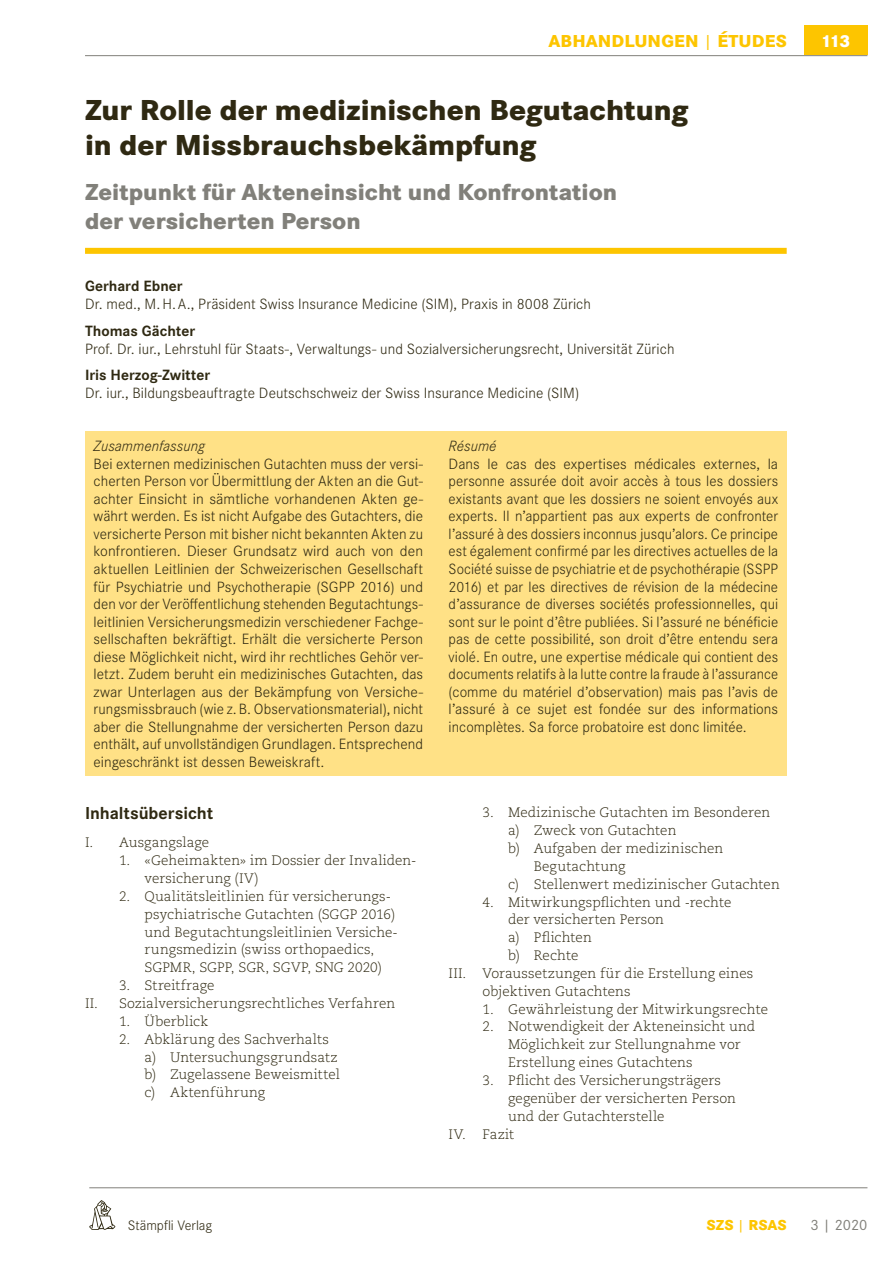
<style>
.page{position:relative;width:893px;height:1263px;background:#fff}
.page>*{position:absolute;margin:0;border:0;box-sizing:border-box;transform-origin:0 0}
.t1{font:800 30px/34.5px "Corporate S";color:#2f2912}
.t2{font:800 24px/28.5px "Corporate S";color:#81807a}
.t3{font:800 18px "Corporate S";letter-spacing:.005em;color:#fdc500}
.t4{font:700 18px "Corporate S";letter-spacing:-.005em;color:#2f2912}
.t5{font:800 18px "Corporate S";color:#fff}
.t6{font:300 15.45px/17.5px "Corporate S";letter-spacing:.005em;color:#2f2912;text-align:justify}
.t7{font:700 15.45px "Corporate S";color:#2f2912}
.t8{font:italic 300 15.45px "Corporate S";letter-spacing:.005em;color:#2f2912}
.t9{font:15.45px "Corporate S";color:#81807a}
.t10{font:800 15px "Corporate S";letter-spacing:.005em;color:#fdc500}
.t11{font:300 14.25px "Corporate S";color:#2f2912}
.t12{font:300 13.65px/17.9px "Caecilia LT Std";letter-spacing:.01em;color:#2f2912}
.s1{font-weight:400}
</style>
<div class="page">
<div style="left:85px;top:432px;width:702px;height:344px;background:#ffe186"></div>
<div style="left:85px;top:248px;width:702px;height:6px;background:#fdc500"></div>
<div style="left:804px;top:26px;width:63px;height:29px;background:#fdc500"></div>
<hr style="left:85px;top:55px;width:782px;height:1px;background:#81807a">
<hr style="left:89px;top:1187px;width:778px;height:1px;background:#81807a">
<svg style="left:89px;top:1200px;width:26px;height:30px"></svg>
<p class="t3" style="left:548px;top:30px;width:240px">ABHANDLUNGEN <span class="s1">|</span> ÉTUDES</p>
<h1 class="t1" style="left:85px;top:94px;width:605px">Zur Rolle der medizinischen Begutachtung in der Missbrauchsbekämpfung</h1>
<h2 class="t2" style="left:85px;top:179px;width:534px">Zeitpunkt für Akteneinsicht und Konfrontation der versicherten Person</h2>
<p class="t7" style="left:85px;top:276px;width:99px">Gerhard Ebner</p>
<p class="t6" style="left:85px;top:295px;width:507px">Dr. med., M. H. A., Präsident Swiss Insurance Medicine (SIM), Praxis in 8008 Zürich</p>
<p class="t7" style="left:85px;top:320px;width:112px">Thomas Gächter</p>
<p class="t6" style="left:85px;top:339px;width:591px">Prof. Dr. iur., Lehrstuhl für Staats-, Verwaltungs- und Sozialversicherungsrecht, Universität Zürich</p>
<p class="t7" style="left:85px;top:365px;width:127px">Iris Herzog-Zwitter</p>
<p class="t6" style="left:85px;top:384px;width:496px">Dr. iur., Bildungsbeauftragte Deutschschweiz der Swiss Insurance Medicine (SIM)</p>
<p class="t8" style="left:94px;top:437px;width:113px">Zusammenfassung</p>
<p class="t6" style="left:94px;top:454px;width:331px">Bei externen medizinischen Gutachten muss der versi&shy;cherten Person vor Übermittlung der Akten an die Gut&shy;achter Einsicht in sämtliche vorhandenen Akten ge&shy;währt werden. Es ist nicht Aufgabe des Gutachters, die versicherte Person mit bisher nicht bekannten Akten zu konfrontieren. Dieser Grundsatz wird auch von den aktuellen Leitlinien der Schweizerischen Gesellschaft für Psychiatrie und Psychotherapie (SGPP 2016) und den vor der Veröffentlichung stehenden Begutachtungs&shy;leitlinien Versicherungsmedizin verschiedener Fachge&shy;sellschaften bekräftigt. Erhält die versicherte Person diese Möglichkeit nicht, wird ihr rechtliches Gehör ver&shy;letzt. Zudem beruht ein medizinisches Gutachten, das zwar Unterlagen aus der Bekämpfung von Versiche&shy;rungsmissbrauch (wie z. B. Observationsmaterial), nicht aber die Stellungnahme der versicherten Person dazu enthält, auf unvollständigen Grundlagen. Entsprechend eingeschränkt ist dessen Beweiskraft.</p>
<p class="t4" style="left:85px;top:800px;width:130px">Inhaltsübersicht</p>
<p class="t12" style="left:85px;top:834px;width:126px">I. Ausgangslage</p>
<p class="t12" style="left:145px;top:852px;width:273px;text-indent:-26px">1. «Geheimakten» im Dossier der Invaliden&shy;versicherung (IV)</p>
<p class="t12" style="left:145px;top:887px;width:255px;text-indent:-26px">2. Qualitätsleitlinien für versicherungs&shy;psychiatrische Gutachten (SGGP 2016) und Begutachtungsleitlinien Versiche&shy;rungsmedizin (swiss orthopaedics, SGPMR, SGPP, SGR, SGVP, SNG 2020)</p>
<p class="t12" style="left:85px;top:977px;width:312px;text-indent:34px">3. Streitfrage<br>II. Sozialversicherungsrechtliches Verfahren</p>
<p class="t12" style="left:119px;top:1012px;width:91px">1. Überblick</p>
<p class="t12" style="left:145px;top:1030px;width:197px;text-indent:-26px">2. Abklärung des Sachverhalts a) Untersuchungsgrundsatz b) Zugelassene Beweismittel c) Aktenführung</p>
<p class="t8" style="left:449px;top:437px;width:50px">Résumé</p>
<p class="t6" style="left:449px;top:454px;width:331px">Dans le cas des expertises médicales externes, la personne assurée doit avoir accès à tous les dossiers existants avant que les dossiers ne soient envoyés aux experts. Il n’appartient pas aux experts de confronter l’assuré à des dossiers inconnus jusqu’alors. Ce principe est également confirmé par les directives actuelles de la Société suisse de psychiatrie et de psychothérapie (SSPP 2016) et par les directives de révision de la médecine d’assurance de diverses sociétés professionnelles, qui sont sur le point d’être publiées. Si l’assuré ne bénéficie pas de cette possibilité, son droit d’être entendu sera violé. En outre, une expertise médicale qui contient des documents relatifs à la lutte contre la fraude à l’assurance (comme du matériel d’observation) mais pas l’avis de l’assuré à ce sujet est fondée sur des informations incomplètes. Sa force probatoire est donc limitée.</p>
<p class="t12" style="left:483px;top:804px;width:289px">3. Medizinische Gutachten im Besonderen</p>
<p class="t12" style="left:508px;top:822px;width:170px">a) Zweck von Gutachten</p>
<p class="t12" style="left:508px;top:840px;width:217px">b) Aufgaben der medizinischen</p>
<p class="t12" style="left:534px;top:857px;width:93px">Begutachtung</p>
<p class="t12" style="left:508px;top:875px;width:273px">c) Stellenwert medizinischer Gutachten</p>
<p class="t12" style="left:483px;top:893px;width:250px">4. Mitwirkungspflichten und -rechte</p>
<p class="t12" style="left:508px;top:911px;width:157px">der versicherten Person</p>
<p class="t12" style="left:508px;top:929px;width:85px">a) Pflichten</p>
<p class="t12" style="left:508px;top:947px;width:72px">b) Rechte</p>
<p class="t12" style="left:449px;top:964px;width:306px">III. Voraussetzungen für die Erstellung eines</p>
<p class="t12" style="left:483px;top:982px;width:150px">objektiven Gutachtens</p>
<p class="t12" style="left:483px;top:1000px;width:287px">1. Gewährleistung der Mitwirkungsrechte</p>
<p class="t12" style="left:508px;top:1018px;width:248px;text-indent:-26px">2. Notwendigkeit der Akteneinsicht und<br>Möglichkeit zur Stellungnahme vor<br>Erstellung eines Gutachtens</p>
<p class="t12" style="left:483px;top:1072px;width:240px">3. Pflicht des Versicherungsträgers</p>
<p class="t12" style="left:508px;top:1089px;width:229px">gegenüber der versicherten Person</p>
<p class="t12" style="left:508px;top:1107px;width:158px">und der Gutachterstelle</p>
<p class="t12" style="left:449px;top:1125px;width:67px">IV. Fazit</p>
<p class="t5" style="left:821px;top:30px;width:31px">113</p>
<p class="t11" style="left:128px;top:1216px;width:86px">Stämpfli Verlag</p>
<p class="t10" style="left:706px;top:1216px;width:82px">SZS <span class="s1">|</span> RSAS</p>
<p class="t9" style="left:810px;top:1216px;width:58px">3 | 2020</p>
</div>
